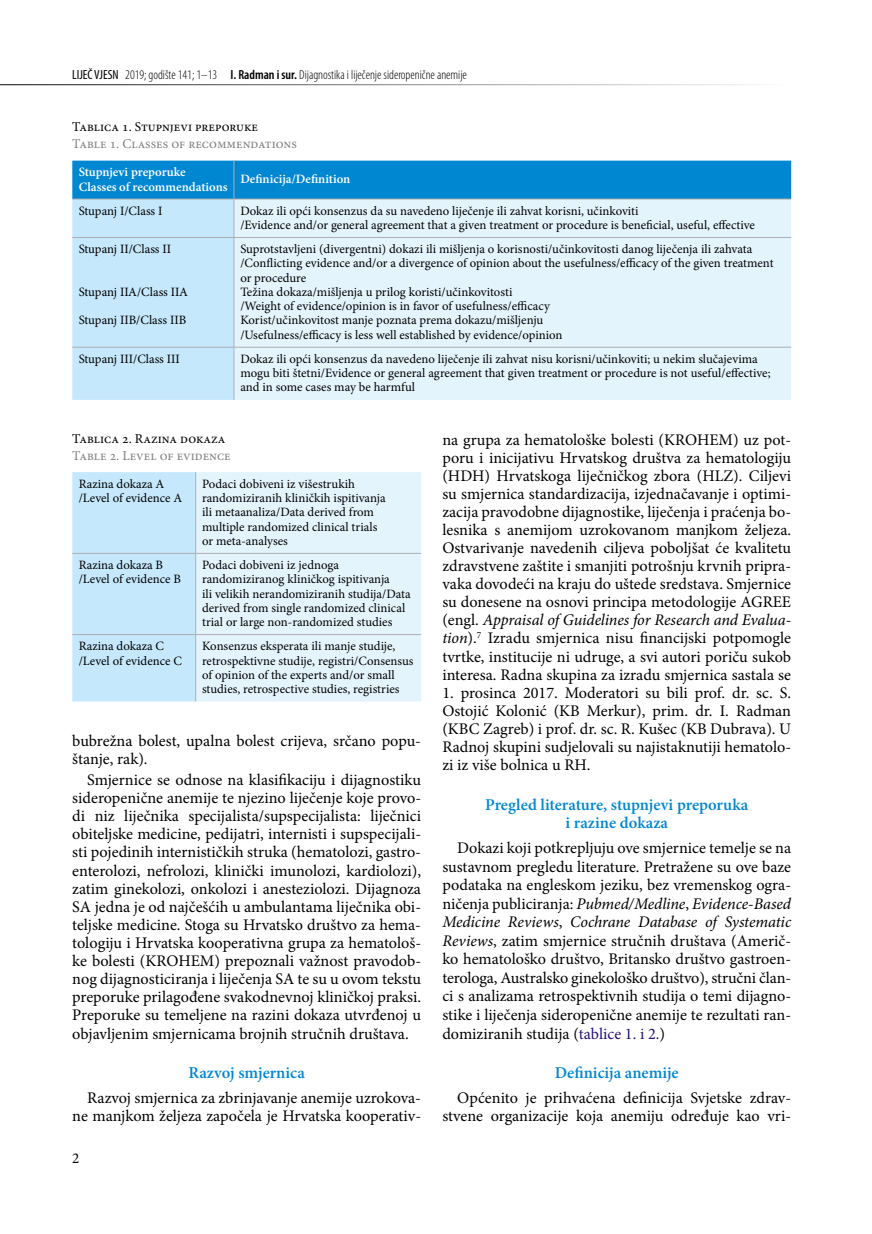
<style>
.page{position:relative;width:872px;height:1234px;background:#fff}
.page>*{position:absolute;margin:0;border:0;box-sizing:border-box;transform-origin:0 0}
.t1{font:600 16.5px/18px "Minion Pro";color:#0087d1;text-align:center}
.t2{font:16.2px/18px "Minion Pro";color:#000;text-align:justify}
.t3{font:15px "Minion Pro";color:#000}
.t4{font:13.5px "Minion Pro";color:#7f8082}
.t5{font:13.5px "Minion Pro";color:#000}
.t6{font:300 condensed 13.2px "Myriad Pro";color:#000}
.t7{font:12.75px/14.2px "Minion Pro";color:#000}
.t8{font:600 12.75px/14.2px "Minion Pro";color:#fff}
.s1{font-weight:400}
.s2{font-weight:600}
.s3{font-style:italic}
.s4{color:#231177}
</style>
<div class="page">
<hr style="left:0;top:84px;width:791px;height:1px;background:#000">
<div style="left:72px;top:472px;width:123px;height:229px;background:#c6e8fc"></div>
<div style="left:196px;top:472px;width:225px;height:229px;background:#e4f4fd"></div>
<hr style="left:195px;top:472px;width:1px;height:81px;background:#adaeb1">
<hr style="left:72px;top:553px;width:124px;height:1px;background:#adaeb1">
<hr style="left:196px;top:553px;width:225px;height:1px;background:#adaeb1">
<hr style="left:195px;top:553px;width:1px;height:81px;background:#adaeb1">
<hr style="left:72px;top:634px;width:124px;height:1px;background:#adaeb1">
<hr style="left:196px;top:634px;width:225px;height:1px;background:#adaeb1">
<hr style="left:195px;top:634px;width:1px;height:67px;background:#adaeb1">
<svg style="left:72px;top:160px;width:719px;height:240px;background:#6cbbe7"></svg>
<div style="left:234px;top:200px;width:557px;height:200px;background:#e4f4fd"></div>
<hr style="left:233px;top:160px;width:1px;height:39px;background:#adaeb1">
<hr style="left:72px;top:199px;width:162px;height:1px;background:#adaeb1">
<hr style="left:234px;top:199px;width:557px;height:1px;background:#adaeb1">
<hr style="left:233px;top:199px;width:1px;height:38px;background:#adaeb1">
<hr style="left:72px;top:237px;width:162px;height:1px;background:#adaeb1">
<hr style="left:234px;top:237px;width:557px;height:1px;background:#adaeb1">
<hr style="left:233px;top:238px;width:1px;height:109px;background:#adaeb1">
<hr style="left:72px;top:347px;width:162px;height:1px;background:#adaeb1">
<hr style="left:234px;top:347px;width:557px;height:1px;background:#adaeb1">
<hr style="left:233px;top:347px;width:1px;height:53px;background:#adaeb1">
<p class="t6" style="left:72px;top:67px;width:396px"><span class="s1">LIJEČ VJESN</span> 2019; godište 141; 1–13 <span class="s2">I. Radman i sur.</span> Dijagnostika i liječenje sideropenične anemije</p>
<p class="t5" style="left:72px;top:118px;width:187px">Tablica 1. Stupnjevi preporuke</p>
<p class="t4" style="left:72px;top:135px;width:226px">Table 1. Classes of recommendations</p>
<p class="t8" style="left:79px;top:165px;width:150px">Stupnjevi preporuke<br>Classes of recommendations</p>
<p class="t8" style="left:240px;top:172px;width:112px">Definicija/Definition</p>
<p class="t7" style="left:79px;top:203px;width:85px">Stupanj I/Class I</p>
<p class="t7" style="left:240px;top:203px;width:516px">Dokaz ili opći konsenzus da su navedeno liječenje ili zahvat korisni, učinkoviti<br>/Evidence and/or general agreement that a given treatment or procedure is beneficial, useful, effective</p>
<p class="t7" style="left:79px;top:242px;width:94px">Stupanj II/Class II</p>
<p class="t7" style="left:79px;top:285px;width:111px">Stupanj IIA/Class IIA</p>
<p class="t7" style="left:79px;top:313px;width:109px">Stupanj IIB/Class IIB</p>
<p class="t7" style="left:240px;top:242px;width:535px">Suprotstavljeni (divergentni) dokazi ili mišljenja o korisnosti/učinkovitosti danog liječenja ili zahvata /Conflicting evidence and/or a divergence of opinion about the usefulness/efficacy of the given treatment or procedure<br>Težina dokaza/mišljenja u prilog koristi/učinkovitosti<br>/Weight of evidence/opinion is in favor of usefulness/efficacy<br>Korist/učinkovitost manje poznata prema dokazu/mišljenju<br>/Usefulness/efficacy is less well established by evidence/opinion</p>
<p class="t7" style="left:79px;top:351px;width:103px">Stupanj III/Class III</p>
<p class="t7" style="left:240px;top:351px;width:532px">Dokaz ili opći konsenzus da navedeno liječenje ili zahvat nisu korisni/učinkoviti; u nekim slučajevima mogu biti štetni/Evidence or general agreement that given treatment or procedure is not useful/effective; and in some cases may be harmful</p>
<p class="t5" style="left:72px;top:429px;width:155px">Tablica 2. Razina dokaza</p>
<p class="t4" style="left:72px;top:446px;width:160px">Table 2. Level of evidence</p>
<p class="t7" style="left:79px;top:476px;width:105px">Razina dokaza A /Level of evidence A</p>
<p class="t7" style="left:202px;top:476px;width:185px">Podaci dobiveni iz višestrukih randomiziranih kliničkih ispitivanja ili metaanaliza/Data derived from multiple randomized clinical trials or meta-analyses</p>
<p class="t7" style="left:79px;top:557px;width:104px">Razina dokaza B /Level of evidence B</p>
<p class="t7" style="left:202px;top:557px;width:210px">Podaci dobiveni iz jednoga randomiziranog kliničkog ispitivanja<br>ili velikih nerandomiziranih studija/Data derived from single randomized clinical trial or large non-randomized studies</p>
<p class="t7" style="left:79px;top:639px;width:105px">Razina dokaza C /Level of evidence C</p>
<p class="t7" style="left:202px;top:639px;width:213px">Konsenzus eksperata ili manje studije, retrospektivne studije, registri/Consensus of opinion of the experts and/or small studies, retrospective studies, registries</p>
<p class="t2" style="left:72px;top:731px;width:350px">bubrežna bolest, upalna bolest crijeva, srčano popu&shy;štanje, rak).</p>
<p class="t2" style="left:72px;top:770px;width:350px;text-indent:15px">Smjernice se odnose na klasifikaciju i dijagnostiku sideropenične anemije te njezino liječenje koje provo&shy;di niz liječnika specijalista/supspecijalista: liječnici obiteljske medicine, pedijatri, internisti i supspecijali&shy;sti pojedinih internističkih struka (hematolozi, gastro&shy;enterolozi, nefrolozi, klinički imunolozi, kardiolozi), zatim ginekolozi, onkolozi i anesteziolozi. Dijagnoza SA jedna je od najčešćih u ambulantama liječnika obi&shy;teljske medicine. Stoga su Hrvatsko društvo za hema&shy;tologiju i Hrvatska kooperativna grupa za hematološ&shy;ke bolesti (KROHEM) prepoznali važnost pravodob&shy;nog dijagnosticiranja i liječenja SA te su u ovom tekstu preporuke prilagođene svakodnevnoj kliničkoj praksi.<br>Preporuke su temeljene na razini dokaza utvrđenoj u objavljenim smjernicama brojnih stručnih društava.</p>
<p class="t1" style="left:188px;top:1063px;width:118px">Razvoj smjernica</p>
<p class="t2" style="left:72px;top:1088px;width:350px;text-align:right">Razvoj smjernica za zbrinjavanje anemije uzrokova&shy;ne manjkom željeza započela je Hrvatska kooperativ-</p>
<p class="t3" style="left:72px;top:1147px;width:9px">2</p>
<p class="t2" style="left:442px;top:430px;width:350px">na grupa za hematološke bolesti (KROHEM) uz pot&shy;poru i inicijativu Hrvatskog društva za hematologiju (HDH) Hrvatskoga liječničkog zbora (HLZ). Ciljevi su smjernica standardizacija, izjednačavanje i optimi&shy;zacija pravodobne dijagnostike, liječenja i praćenja bo&shy;lesnika s anemijom uzrokovanom manjkom željeza.<br>Ostvarivanje navedenih ciljeva poboljšat će kvalitetu zdravstvene zaštite i smanjiti potrošnju krvnih pripra&shy;vaka dovodeći na kraju do uštede sredstava. Smjernice su donesene na osnovi principa metodologije AGREE (engl. <span class="s3">Appraisal of Guidelines for Research and Evalua&shy;tion</span>).<sup>7</sup> Izradu smjernica nisu financijski potpomogle tvrtke, institucije ni udruge, a svi autori poriču sukob interesa. Radna skupina za izradu smjernica sastala se</p>
<p class="t2" style="left:442px;top:683px;width:350px">1. prosinca 2017. Moderatori su bili prof. dr. sc. S.<br>Ostojić Kolonić (KB Merkur), prim. dr. I. Radman (KBC Zagreb) i prof. dr. sc. R. Kušec (KB Dubrava). U Radnoj skupini sudjelovali su najistaknutiji hematolo&shy;zi iz više bolnica u RH.</p>
<p class="t1" style="left:485px;top:795px;width:265px">Pregled literature, stupnjevi preporuka i razine dokaza</p>
<p class="t2" style="left:442px;top:838px;width:350px;line-height:18.5px;text-indent:15px">Dokazi koji potkrepljuju ove smjernice temelje se na sustavnom pregledu literature. Pretražene su ove baze podataka na engleskom jeziku, bez vremenskog ogra&shy;ničenja publiciranja: <span class="s3">Pubmed/Medline</span>, <span class="s3">Evidence-Based Medicine Reviews</span>, <span class="s3">Cochrane Database of Systematic Reviews</span>, zatim smjernice stručnih društava (Američ&shy;ko hematološko društvo, Britansko društvo gastroen&shy;terologa, Australsko ginekološko društvo), stručni član&shy;ci s analizama retrospektivnih studija o temi dijagno&shy;stike i liječenja sideropenične anemije te rezultati ran&shy;domiziranih studija (<span class="s4">tablice 1. i 2.</span>)</p>
<p class="t1" style="left:555px;top:1063px;width:125px">Definicija anemije</p>
<p class="t2" style="left:442px;top:1088px;width:350px;text-align:right">Općenito je prihvaćena definicija Svjetske zdrav&shy;stvene organizacije koja anemiju određuje kao vri-</p>
</div>
